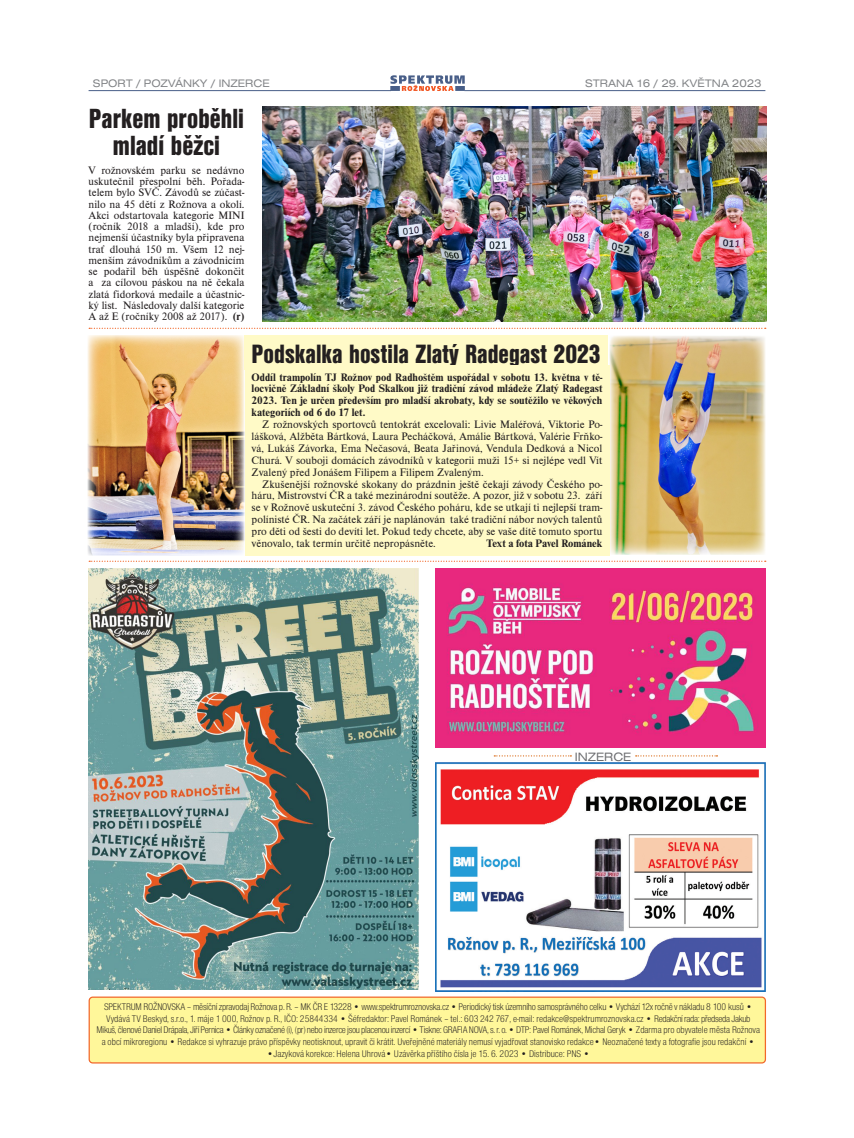
<style>
.page{position:relative;width:854px;height:1138px;background:#fff}
.page>*{position:absolute;margin:0;border:0;box-sizing:border-box;transform-origin:0 0}
.t1{font:28.75px/27.5px "Nimbus San DEE Blac Cond";color:#231f20;text-align:center}
.t2{font:27.5px "Nimbus San DEE Blac Cond";color:#231f20}
.t3{font:12.5px "Nimbus San DEE Regu Exte";color:#6c6d70}
.t4{font:11.25px/11.2px "Nimbus Rom DEE";color:#231f20;text-align:justify}
.t5{font:700 11.25px/11.9px "Nimbus Rom DEE";color:#231f20;text-align:justify}
.t6{font:11.25px "Nimbus San DEE Regu Exte";color:#808285}
.t7{font:10px/11.9px "Nimbus San DEE Ligh Cond";letter-spacing:-.005em;color:#231f20;text-align:center}
.s1{font-weight:700}
</style>
<div class="page">
<svg style="left:390px;top:75px;width:75px;height:16px"></svg>
<hr style="left:89px;top:90px;width:302px;height:1px;background:#485e88">
<hr style="left:464px;top:90px;width:301px;height:1px;background:#485e88">
<svg style="left:89px;top:560px;width:677px;height:2px"></svg>
<div style="left:89px;top:997px;width:676px;height:65px;background:#fff79a;border-radius:4px"></div>
<div style="left:89px;top:996px;width:677px;height:67px;border:1px solid #f2682a;border-radius:4px"></div>
<img style="left:436px;top:763px;width:329px;height:228px">
<img style="left:436px;top:568px;width:329px;height:179px">
<svg style="left:636px;top:755px;width:81px;height:1px"></svg>
<svg style="left:494px;top:755px;width:77px;height:1px"></svg>
<img style="left:89px;top:569px;width:329px;height:420px">
<img style="left:262px;top:106px;width:504px;height:215px">
<svg style="left:89px;top:328px;width:677px;height:1px"></svg>
<img style="left:88px;top:335px;width:156px;height:220px">
<img style="left:609px;top:336px;width:156px;height:219px">
<div style="left:244px;top:335px;width:364px;height:35px;background:#fffac7"></div>
<div style="left:244px;top:365px;width:365px;height:190px;background:#fffac7"></div>
<p class="t6" style="left:93px;top:77px;width:178px">SPORT / POZVÁNKY / INZERCE</p>
<p class="t6" style="left:585px;top:77px;width:178px">STRANA 16 / 29. KVĚTNA 2023</p>
<h1 class="t1" style="left:89px;top:105px;width:157px">Parkem proběhli mladí běžci</h1>
<p class="t4" style="left:89px;top:165px;width:157px">V rožnovském parku se nedávno uskutečnil přespolní běh. Pořada&shy;telem bylo SVČ. Závodů se zúčast&shy;nilo na 45 dětí z Rožnova a okolí.<br>Akci odstartovala kategorie MINI (ročník 2018 a mladší), kde pro nejmenší účastníky byla připravena trať dlouhá 150 m. Všem 12 nej&shy;menším závodníkům a závodnicím se podařil běh úspěšně dokončit a za cílovou páskou na ně čekala zlatá fidorková medaile a účastnic&shy;ký list. Následovaly další kategorie A až E (ročníky 2008 až 2017). <span class="s1">(r)</span></p>
<h2 class="t2" style="left:252px;top:338px;width:351px">Podskalka hostila Zlatý Radegast 2023</h2>
<p class="t5" style="left:252px;top:371px;width:352px">Oddíl trampolín TJ Rožnov pod Radhoštěm uspořádal v sobotu 13. května v tě&shy;locvičně Základní školy Pod Skalkou již tradiční závod mládeže Zlatý Radegast 2023. Ten je určen především pro mladší akrobaty, kdy se soutěžilo ve věkových kategoriích od 6 do 17 let.</p>
<p class="t4" style="left:252px;top:418px;width:352px;line-height:11.9px;text-indent:11px">Z rožnovských sportovců tentokrát excelovali: Livie Maléřová, Viktorie Po&shy;lášková, Alžběta Bártková, Laura Pecháčková, Amálie Bártková, Valérie Frňko&shy;vá, Lukáš Závorka, Ema Nečasová, Beata Jařinová, Vendula Dedková a Nicol Churá. V souboji domácích závodníků v kategorii muži 15+ si nejlépe vedl Vít Zvalený před Jonášem Filipem a Filipem Zvaleným.</p>
<p class="t4" style="left:252px;top:478px;width:352px;line-height:11.9px;text-indent:11px">Zkušenější rožnovské skokany do prázdnin ještě čekají závody Českého po&shy;háru, Mistrovství ČR a také mezinárodní soutěže. A pozor, již v sobotu 23. září se v Rožnově uskuteční 3. závod Českého poháru, kde se utkají ti nejlepší tram&shy;polínisté ČR. Na začátek září je naplánován také tradiční nábor nových talentů pro děti od šesti do devíti let. Pokud tedy chcete, aby se vaše dítě tomuto sportu věnovalo, tak termín určitě nepropásněte.</p>
<p class="t5" style="left:487px;top:537px;width:117px">Text a fota Pavel Románek</p>
<p class="t3" style="left:575px;top:749px;width:58px">INZERCE</p>
<p class="t7" style="left:97px;top:1000px;width:665px">SPEKTRUM ROŽNOVSKA – měsíční zpravodaj Rožnova p. R. – MK ČR E 13228 • www.spektrumroznovska.cz • Periodický tisk územního samosprávného celku • Vychází 12x ročně v nákladu 8 100 kusů • Vydává TV Beskyd, s.r.o., 1. máje 1 000, Rožnov p. R., IČO: 25844334 • Šéfredaktor: Pavel Románek – tel.: 603 242 767, e-mail: redakce@spektrumroznovska.cz • Redakční rada: předseda Jakub Mikuš, členové Daniel Drápala, Jiří Pernica • Články označené (i), (pr) nebo inzerce jsou placenou inzercí • Tiskne: GRAFIA NOVA, s. r. o. • DTP: Pavel Románek, Michal Geryk • Zdarma pro obyvatele města Rožnova a obcí mikroregionu • Redakce si vyhrazuje právo příspěvky neotisknout, upravit či krátit. Uveřejněné materiály nemusí vyjadřovat stanovisko redakce• Neoznačené texty a fotografie jsou redakční •</p>
<p class="t7" style="left:267px;top:1048px;width:325px">•Jazyková korekce: Helena Uhrová• Uzávěrka příštího čísla je 15. 6. 2023 • Distribuce: PNS •</p>
</div>
